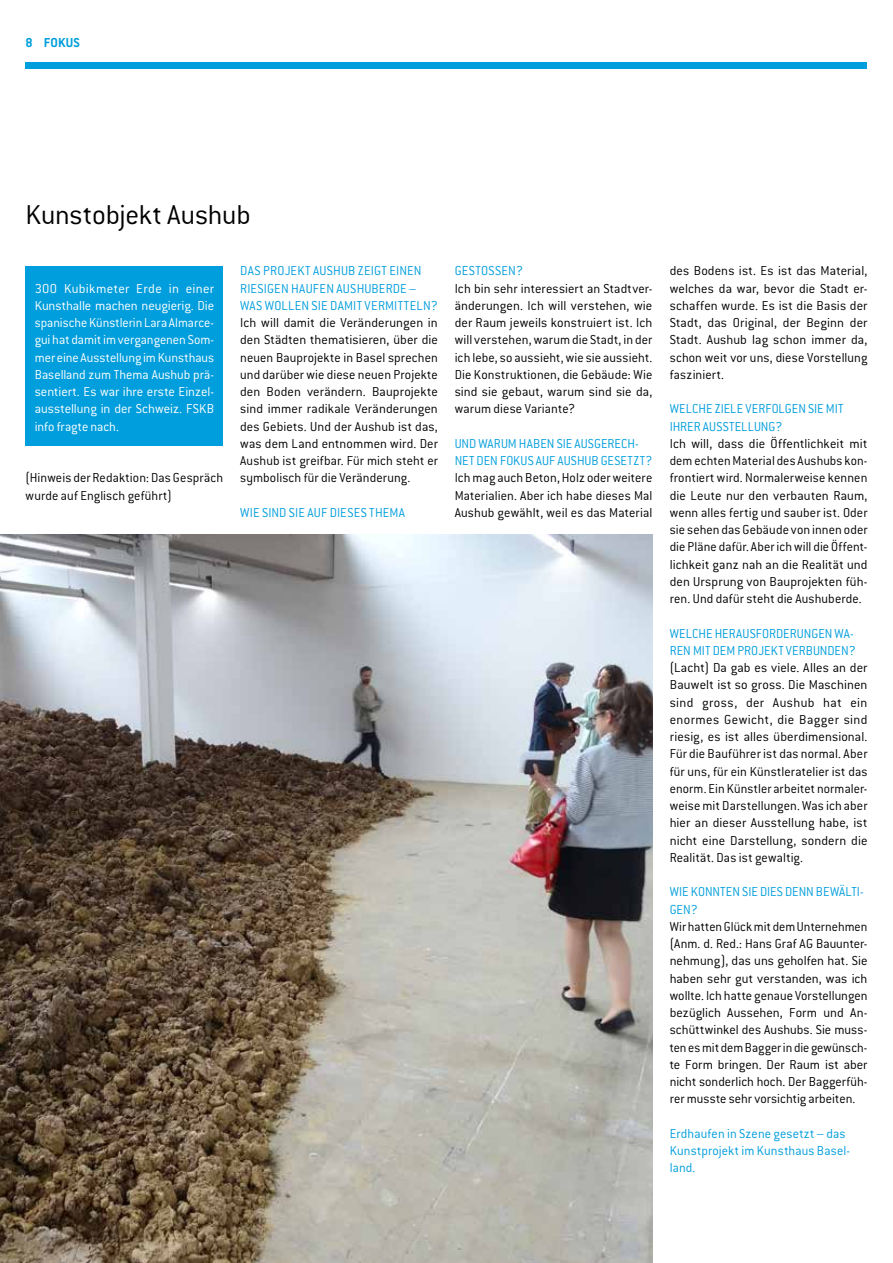
<style>
.page{position:relative;width:893px;height:1263px;background:#fff}
.page>*{position:absolute;margin:0;border:0;box-sizing:border-box;transform-origin:0 0}
.t1{font:300 30px "Conduit ITC";letter-spacing:-.005em;color:#000}
.t2{font:300 14.25px/17.2px "Conduit ITC";letter-spacing:.01em;color:#000;text-align:justify}
.t3{font:300 14.25px/17.2px "Conduit ITC";letter-spacing:.01em;color:#000;text-align:justify;scale:.95 1}
.t4{font:300 14.25px/17.2px "Conduit ITC";color:#fff;text-align:justify}
.t5{font:300 14.25px/17.2px "Conduit ITC";letter-spacing:.01em;color:#009edc;scale:.96 1}
.t6{font:300 14.25px/17.2px "Conduit ITC";letter-spacing:.01em;color:#009edc}
.t7{font:700 14.25px "Conduit ITC";letter-spacing:.01em;color:#009edc}
</style>
<div class="page">
<div style="left:26px;top:62px;width:841px;height:6px;background:#009edc"></div>
<img style="left:0;top:534px;width:653px;height:729px">
<div style="left:26px;top:266px;width:197px;height:180px;background:#009edc"></div>
<p class="t7" style="left:26px;top:34px;width:56px">8 FOKUS</p>
<h1 class="t1" style="left:26px;top:198px;width:227px">Kunstobjekt Aushub</h1>
<p class="t4" style="left:35px;top:279px;width:181px">300 Kubikmeter Erde in einer Kunsthalle machen neugierig. Die spanische Künstlerin Lara Almarce&shy;gui hat damit im vergangenen Som&shy;mer eine Ausstellung im Kunsthaus Baselland zum Thema Aushub prä&shy;sentiert. Es war ihre erste Einzel&shy;ausstellung in der Schweiz. FSKB info fragte nach.</p>
<p class="t2" style="left:26px;top:469px;width:199px">(Hinweis der Redaktion: Das Gespräch wurde auf Englisch geführt)</p>
<p class="t6" style="left:240px;top:262px;width:199px">DAS PROJEKT AUSHUB ZEIGT EINEN<br>RIESIGEN HAUFEN AUSHUBERDE –<br>WAS WOLLEN SIE DAMIT VERMITTELN?</p>
<p class="t2" style="left:240px;top:314px;width:199px">Ich will damit die Veränderungen in den Städten thematisieren, über die neuen Bauprojekte in Basel sprechen und darüber wie diese neuen Projekte den Boden verändern. Bauprojekte sind immer radikale Veränderungen des Gebiets. Und der Aushub ist das, was dem Land entnommen wird. Der Aushub ist greifbar. Für mich steht er symbolisch für die Veränderung.</p>
<p class="t6" style="left:240px;top:504px;width:166px">WIE SIND SIE AUF DIESES THEMA</p>
<p class="t6" style="left:455px;top:262px;width:70px">GESTOSSEN?</p>
<p class="t2" style="left:455px;top:279px;width:199px">Ich bin sehr interessiert an Stadtver&shy;änderungen. Ich will verstehen, wie der Raum jeweils konstruiert ist. Ich will verstehen, warum die Stadt, in der ich lebe, so aussieht, wie sie aussieht.<br>Die Konstruktionen, die Gebäude: Wie sind sie gebaut, warum sind sie da, warum diese Variante?</p>
<p class="t5" style="left:455px;top:435px;width:207px">UND WARUM HABEN SIE AUSGERECH-<br>NET DEN FOKUS AUF AUSHUB GESETZT?</p>
<p class="t2" style="left:455px;top:469px;width:199px">Ich mag auch Beton, Holz oder weitere Materialien. Aber ich habe dieses Mal Aushub gewählt, weil es das Material</p>
<p class="t2" style="left:670px;top:262px;width:199px">des Bodens ist. Es ist das Material, welches da war, bevor die Stadt er&shy;schaffen wurde. Es ist die Basis der Stadt, das Original, der Beginn der Stadt. Aushub lag schon immer da, schon weit vor uns, diese Vorstellung fasziniert.</p>
<p class="t5" style="left:670px;top:400px;width:182px">WELCHE ZIELE VERFOLGEN SIE MIT<br>IHRER AUSSTELLUNG?</p>
<p class="t2" style="left:670px;top:435px;width:199px">Ich will, dass die Öffentlichkeit mit dem echten Material des Aushubs kon&shy;frontiert wird. Normalerweise kennen die Leute nur den verbauten Raum, wenn alles fertig und sauber ist. Oder sie sehen das Gebäude von innen oder die Pläne dafür. Aber ich will die Öffent&shy;lichkeit ganz nah an die Realität und den Ursprung von Bauprojekten füh&shy;ren. Und dafür steht die Aushuberde.</p>
<p class="t5" style="left:670px;top:624px;width:195px">WELCHE HERAUSFORDERUNGEN WA-<br>REN MIT DEM PROJEKT VERBUNDEN?</p>
<p class="t2" style="left:670px;top:659px;width:199px">(Lacht) Da gab es viele. Alles an der Bauwelt ist so gross. Die Maschinen sind gross, der Aushub hat ein enormes Gewicht, die Bagger sind riesig, es ist alles überdimensional.<br>Für die Bauführer ist das normal. Aber für uns, für ein Künstleratelier ist das enorm. Ein Künstler arbeitet normaler&shy;weise mit Darstellungen. Was ich aber hier an dieser Ausstellung habe, ist nicht eine Darstellung, sondern die Realität. Das ist gewaltig.</p>
<p class="t5" style="left:670px;top:883px;width:204px">WIE KONNTEN SIE DIES DENN BEWÄLTI-<br>GEN?</p>
<p class="t3" style="left:670px;top:918px;width:210px">Wir hatten Glück mit dem Unternehmen (Anm. d. Red.: Hans Graf AG Bauunter&shy;nehmung), das uns geholfen hat. Sie haben sehr gut verstanden, was ich wollte. Ich hatte genaue Vorstellungen bezüglich Aussehen, Form und An&shy;schüttwinkel des Aushubs. Sie muss&shy;ten es mit dem Bagger in die gewünsch&shy;te Form bringen. Der Raum ist aber nicht sonderlich hoch. Der Baggerfüh&shy;rer musste sehr vorsichtig arbeiten.</p>
<p class="t6" style="left:670px;top:1125px;width:182px">Erdhaufen in Szene gesetzt – das<br>Kunstprojekt im Kunsthaus Basel&shy;land.</p>
</div>
